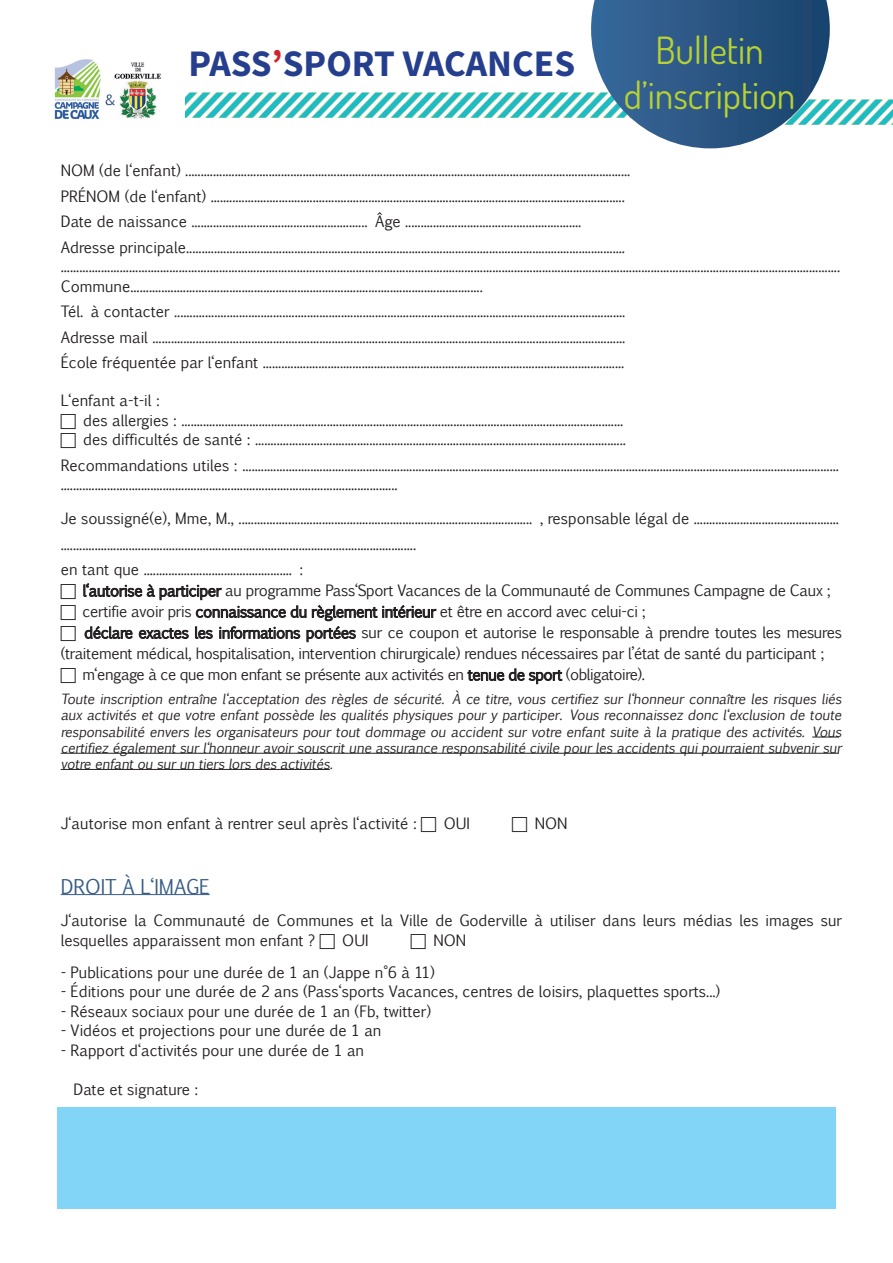
<style>
.page{position:relative;width:893px;height:1263px;background:#fff}
.page>*{position:absolute;margin:0;border:0;box-sizing:border-box;transform-origin:0 0}
.t1{font:37.5px/45px "Dosis";color:#b7d231;text-align:center}
.t2{font:700 37.5px "Source Sans Pro";color:#253f8e}
.t3{font:19.5px "Euphemia CAS";color:#375c86}
.t4{font:15px/25.5px "Euphemia CAS";color:#231f20}
.t5{font:15px "Euphemia CAS";letter-spacing:-.02em;color:#231f20}
.t6{font:15px "Euphemia CAS";letter-spacing:-.03em;color:#231f20}
.t7{font:13.5px/16.2px "Euphemia CAS";letter-spacing:-.01em;color:#231f20;text-align:justify}
.s1{color:#d1232a}
</style>
<div class="page">
<img style="left:54px;top:59px;width:132px;height:60px">
<div style="left:57px;top:1108px;width:779px;height:101px;background:#82d5f7"></div>
<img style="left:186px;top:92px;width:405px;height:26px">
<img style="left:830px;top:99px;width:63px;height:25px">
<svg style="left:812px;top:737px;width:27px;height:1px"></svg>
<hr style="left:61px;top:753px;width:778px;height:1px;background:#231f20">
<hr style="left:61px;top:769px;width:269px;height:1px;background:#231f20">
<hr style="left:61px;top:894px;width:149px;height:1px;background:#375c86">
<svg style="left:83px;top:583px;width:353px;height:59px"></svg>
<svg style="left:468px;top:669px;width:94px;height:15px"></svg>
<svg style="left:591px;top:0;width:239px;height:148px;background:#487096"></svg>
<h1 class="t2" style="left:189px;top:39px;width:388px">PASS<span class="s1">’</span>SPORT VACANCES</h1>
<h1 class="t1" style="left:624px;top:27px;width:173px">Bulletin d’inscription</h1>
<p class="t4" style="left:61px;top:158px;width:571px">NOM (de l‘enfant) ................................................................................................................................................<br>PRÉNOM (de l‘enfant) ......................................................................................................................................<br>Date de naissance ......................................................... Âge .........................................................<br>Adresse principale..............................................................................................................................................</p>
<p class="t4" style="left:61px;top:257px;width:781px;line-height:19.5px">...........................................................................................................................................................................................................................................................<br>Commune..................................................................................................................</p>
<p class="t4" style="left:61px;top:299px;width:566px;text-align:justify">Tél. à contacter ..................................................................................................................................................<br>Adresse mail .........................................................................................................................................................<br>École fréquentée par l‘enfant .....................................................................................................................</p>
<p class="t4" style="left:83px;top:391px;width:544px;line-height:19.5px;text-indent:-23px">L‘enfant a-t-il :<br>des allergies : ............................................................................................................................................... des difficultés de santé : ........................................................................................................................</p>
<p class="t4" style="left:61px;top:455px;width:780px;line-height:19.5px">Recommandations utiles : ................................................................................................................................................................................................. .............................................................................................................</p>
<p class="t4" style="left:61px;top:506px;width:780px">Je soussigné(e), Mme, M., ............................................................................................... , responsable légal de ............................................... ...................................................................................................................<br>en tant que ................................................ :</p>
<p class="t5" style="left:83px;top:580px;width:749px">l‘autorise à participer au programme Pass‘Sport Vacances de la Communauté de Communes Campagne de Caux ;</p>
<p class="t5" style="left:83px;top:601px;width:564px">certifie avoir pris connaissance du règlement intérieur et être en accord avec celui-ci ;</p>
<p class="t5" style="left:84px;top:622px;width:759px">déclare exactes les informations portées sur ce coupon et autorise le responsable à prendre toutes les mesures</p>
<p class="t5" style="left:61px;top:643px;width:765px">(traitement médical, hospitalisation, intervention chirurgicale) rendues nécessaires par l’état de santé du participant ;</p>
<p class="t6" style="left:82px;top:664px;width:564px">m‘engage à ce que mon enfant se présente aux activités en tenue de sport (obligatoire).</p>
<p class="t7" style="left:61px;top:691px;width:785px">Toute inscription entraîne l‘acceptation des règles de sécurité. À ce titre, vous certifiez sur l‘honneur connaître les risques liés aux activités et que votre enfant possède les qualités physiques pour y participer. Vous reconnaissez donc l‘exclusion de toute responsabilité envers les organisateurs pour tout dommage ou accident sur votre enfant suite à la pratique des activités. Vous certifiez également sur l‘honneur avoir souscrit une assurance responsabilité civile pour les accidents qui pourraient subvenir sur votre enfant ou sur un tiers lors des activités.</p>
<p class="t4" style="left:61px;top:811px;width:358px">J‘autorise mon enfant à rentrer seul après l‘activité :</p>
<p class="t4" style="left:444px;top:811px;width:28px">OUI</p>
<p class="t4" style="left:535px;top:811px;width:34px">NON</p>
<h2 class="t3" style="left:61px;top:872px;width:151px">DROIT À L‘IMAGE</h2>
<p class="t4" style="left:61px;top:911px;width:783px;line-height:19.5px">J‘autorise la Communauté de Communes et la Ville de Goderville à utiliser dans leurs médias les images sur lesquelles apparaissent mon enfant ?</p>
<p class="t4" style="left:342px;top:927px;width:28px">OUI</p>
<p class="t4" style="left:433px;top:927px;width:34px">NON</p>
<p class="t4" style="left:61px;top:959px;width:376px">- Publications pour une durée de 1 an (Jappe n°6 à 11)</p>
<p class="t4" style="left:61px;top:979px;width:661px">- Éditions pour une durée de 2 ans (Pass‘sports Vacances, centres de loisirs, plaquettes sports...)</p>
<p class="t4" style="left:61px;top:998px;width:372px">- Réseaux sociaux pour une durée de 1 an (Fb, twitter)</p>
<p class="t4" style="left:61px;top:1018px;width:322px">- Vidéos et projections pour une durée de 1 an</p>
<p class="t4" style="left:61px;top:1037px;width:305px">- Rapport d‘activités pour une durée de 1 an</p>
<p class="t4" style="left:73px;top:1076px;width:126px">Date et signature :</p>
</div>
